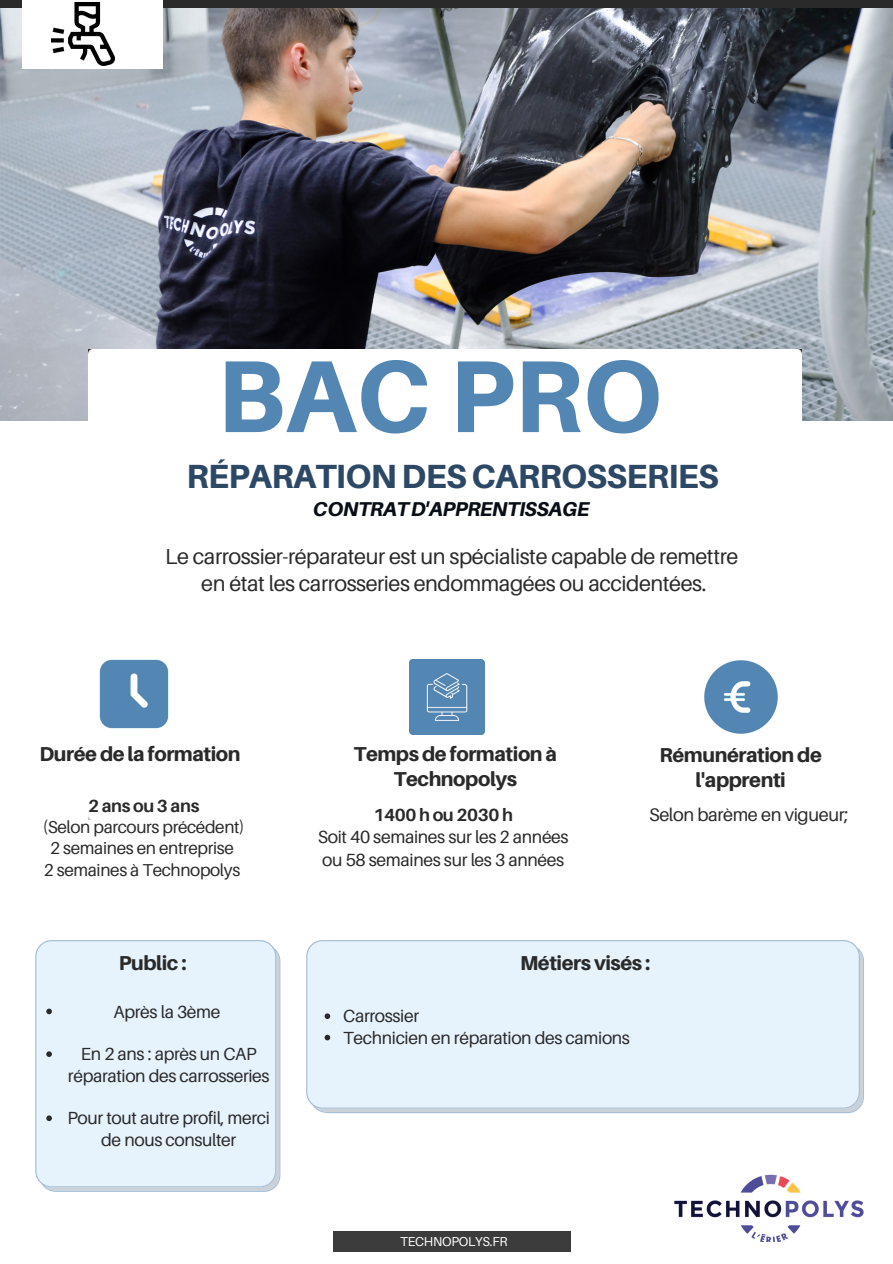
<style>
.page{position:relative;width:893px;height:1264px;background:#fff}
.page>*{position:absolute;margin:0;border:0;box-sizing:border-box;transform-origin:0 0}
.t1{font:800 102.3px "Aileron";color:#5486b3}
.t2{font:800 33.6px "Aileron";letter-spacing:-.02em;color:#2d4865}
.t3{font:21.6px/27px "Aileron";letter-spacing:-.02em;color:#2a2a2a;text-align:center}
.t4{font:800 20.1px/24.8px "Aileron";letter-spacing:-.02em;color:#2a2a2a;text-align:center}
.t5{font:italic 800 20.1px "Aileron";letter-spacing:-.02em;color:#090d15}
.t6{font:18.15px "Aileron";letter-spacing:-.02em;color:#2a2a2a}
.t7{font:17.55px/21.3px "Aileron";letter-spacing:-.02em;color:#2a2a2a}
.t8{font:700 17.55px "Aileron";letter-spacing:-.02em;color:#2a2a2a}
.t9{font:17.25px/21.3px "Aileron";letter-spacing:-.02em;color:#2a2a2a;text-align:center}
.t10{font:12.9px "Aileron";letter-spacing:-.02em;color:#fff}
</style>
<div class="page">
<div style="left:0;top:0;width:892px;height:59px;background:#2a2a2a"></div>
<img style="left:0;top:8px;width:892px;height:413px">
<div style="left:334px;top:1231px;width:236px;height:20px;background:#3c3c3c"></div>
<img style="left:88px;top:350px;width:713px;height:469px">
<div style="left:23px;top:0;width:139px;height:69px;background:#fff"></div>
<img style="left:674px;top:1174px;width:190px;height:67px">
<img style="left:52px;top:2px;width:62px;height:63px">
<img style="left:93px;top:653px;width:81px;height:81px">
<img style="left:409px;top:659px;width:75px;height:76px">
<img style="left:699px;top:655px;width:83px;height:83px">
<div style="left:35px;top:940px;width:245px;height:251px;background:#e6f2fc"></div>
<div style="left:306px;top:940px;width:558px;height:173px;background:#e6f2fc"></div>
<svg style="left:46px;top:1008px;width:6px;height:6px"></svg>
<svg style="left:46px;top:1051px;width:6px;height:5px"></svg>
<svg style="left:46px;top:1115px;width:6px;height:6px"></svg>
<svg style="left:324px;top:1013px;width:6px;height:6px"></svg>
<svg style="left:324px;top:1034px;width:6px;height:6px"></svg>
<h1 class="t1" style="left:217px;top:333px;width:446px">BAC PRO</h1>
<h2 class="t2" style="left:186px;top:455px;width:534px">RÉPARATION DES CARROSSERIES</h2>
<p class="t5" style="left:313px;top:496px;width:278px">CONTRATD'APPRENTISSAGE</p>
<p class="t3" style="left:165px;top:542px;width:574px">Le carrossier-réparateur est un spécialiste capable de remettre en état les carrosseries endommagées ou accidentées.</p>
<p class="t4" style="left:39px;top:741px;width:203px">Durée de la formation</p>
<p class="t4" style="left:354px;top:741px;width:205px">Temps de formation à<br>Technopolys</p>
<p class="t4" style="left:659px;top:742px;width:164px">Rémunération de l'apprenti</p>
<p class="t8" style="left:88px;top:794px;width:113px">2 ans ou 3 ans</p>
<p class="t9" style="left:43px;top:816px;width:203px">(Selon parcours précédent)<br>2 semaines en entreprise<br>2 semaines à Technopolys</p>
<p class="t8" style="left:373px;top:803px;width:141px">1400 h ou 2030 h</p>
<p class="t7" style="left:318px;top:825px;width:252px;line-height:22.5px">Soit 40 semaines sur les 2 années ou 58 semaines sur les 3 années</p>
<p class="t6" style="left:649px;top:803px;width:201px">Selon barème en vigueur;</p>
<p class="t4" style="left:119px;top:950px;width:69px">Public :</p>
<p class="t4" style="left:520px;top:950px;width:132px">Métiers visés :</p>
<p class="t7" style="left:114px;top:1000px;width:108px">Après la 3ème</p>
<p class="t7" style="left:68px;top:1043px;width:203px;text-align:center">En 2 ans : après un CAP réparation des carrosseries</p>
<p class="t7" style="left:67px;top:1107px;width:204px;text-align:center">Pour tout autre profil, merci de nous consulter</p>
<p class="t7" style="left:343px;top:1005px;width:288px">Carrossier<br>Technicien en réparation des camions</p>
<p class="t10" style="left:400px;top:1233px;width:109px">TECHNOPOLYS.FR</p>
</div>
